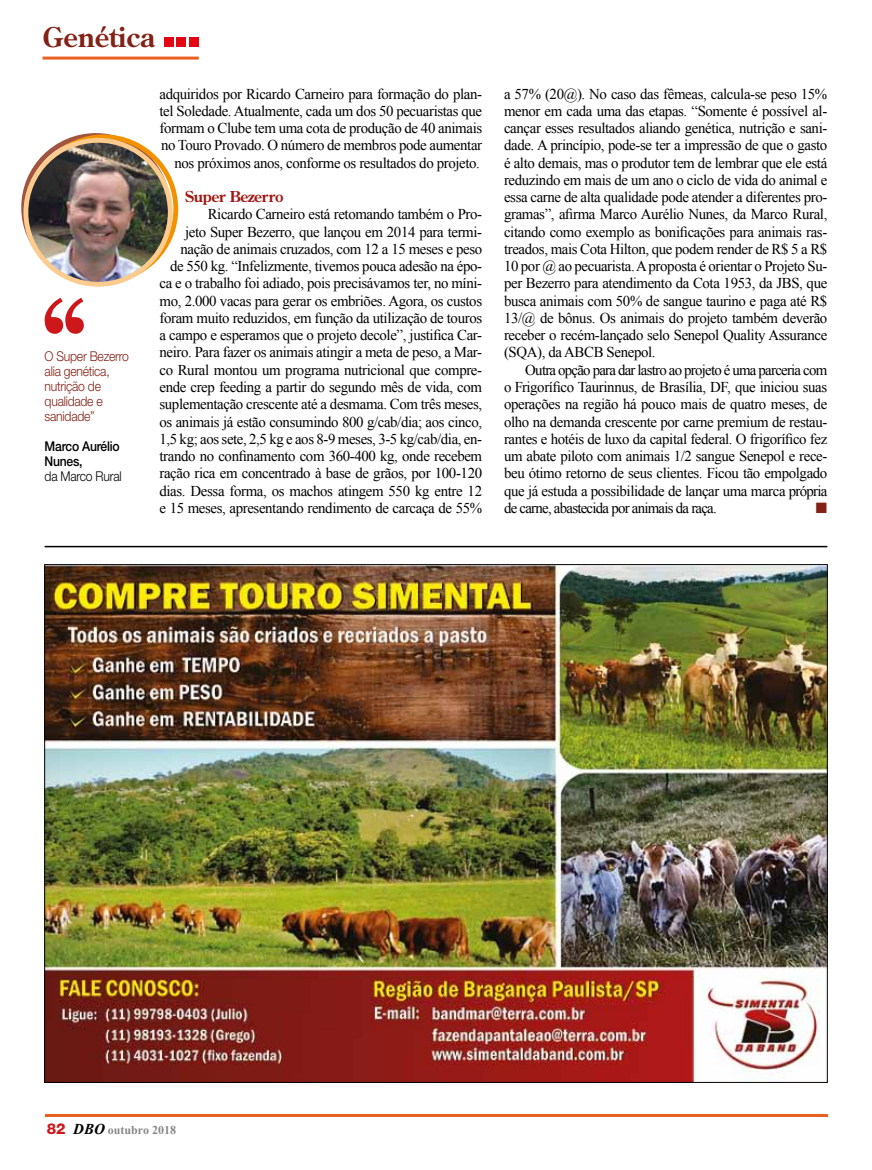
<style>
.page{position:relative;width:872px;height:1170px;background:#fff}
.page>*{position:absolute;margin:0;border:0;box-sizing:border-box;transform-origin:0 0}
.t1{font:700 27px "Century Old Style Std";color:#822116}
.t2{font:15px/17.2px "Times New Roman";letter-spacing:-.025em;color:#000;text-align:right}
.t3{font:700 15px "Century Old Style Std";letter-spacing:-.025em;color:#a01713}
.t4{font:15px "Zapf Dingbats ITC";color:#822116}
.t5{font:300 13.5px/15px "Helvetica Neue LT Std";letter-spacing:-.02em;color:#822116;scale:.9 1}
.t6{font:500 13.5px/15px "Helvetica Neue LT Std";letter-spacing:-.02em;color:#000;scale:.9 1}
.t7{font:300 13.5px "Helvetica Neue LT Std";letter-spacing:-.02em;color:#000;scale:.9 1}
.t8{font:700 12px "Times New Roman";color:#878787}
.s1{font-family:"Helvetica Neue LT Std";font-weight:800;font-size:15px;color:#cd171a}
.s2{font-style:italic;font-size:15px;color:#000}
</style>
<div class="page">
<hr style="left:45px;top:1114px;width:782px;height:2px;background:#eb6021">
<hr style="left:43px;top:57px;width:156px;height:3px;background:#eb6021">
<div style="left:164px;top:37px;width:9px;height:10px;background:#e30613"></div>
<div style="left:176px;top:37px;width:10px;height:10px;background:#e30613"></div>
<div style="left:189px;top:37px;width:10px;height:10px;background:#e30613"></div>
<img style="left:46px;top:566px;width:779px;height:514px">
<hr style="left:45px;top:546px;width:782px;height:1px;background:#000">
<svg style="left:21px;top:133px;width:158px;height:154px"></svg>
<img style="left:26px;top:140px;width:144px;height:144px;border-radius:72px">
<div style="left:23px;top:138px;width:150px;height:149px;border:5px solid #fccb8e;border-radius:50%"></div>
<svg style="left:45px;top:298px;width:39px;height:36px"></svg>
<h1 class="t1" style="left:43px;top:19px;width:114px">Genética</h1>
<p class="t5" style="left:45px;top:348px;width:95px">O Super Bezerro alia genética, nutrição de qualidade e sanidade”</p>
<p class="t6" style="left:45px;top:438px;width:85px">Marco Aurélio<br>Nunes,</p>
<p class="t7" style="left:45px;top:467px;width:87px">da Marco Rural</p>
<p class="t2" style="left:159px;top:85px;width:324px">adquiridos por Ricardo Carneiro para formação do plan&shy;tel Soledade. Atualmente, cada um dos 50 pecuaristas que formam o Clube tem uma cota de produção de 40 animais no Touro Provado. O número de membros pode aumentar nos próximos anos, conforme os resultados do projeto.</p>
<p class="t3" style="left:185px;top:187px;width:100px">Super Bezerro</p>
<p class="t2" style="left:159px;top:205px;width:324px">Ricardo Carneiro está retomando também o Pro-<br>jeto Super Bezerro, que lançou em 2014 para termi&shy;nação de animais cruzados, com 12 a 15 meses e peso<br>de 550 kg. “Infelizmente, tivemos pouca adesão na épo&shy;ca e o trabalho foi adiado, pois precisávamos ter, no míni&shy;mo, 2.000 vacas para gerar os embriões. Agora, os custos foram muito reduzidos, em função da utilização de touros a campo e esperamos que o projeto decole”, justifica Car&shy;neiro. Para fazer os animais atingir a meta de peso, a Mar&shy;co Rural montou um programa nutricional que compre&shy;ende crep feeding a partir do segundo mês de vida, com suplementação crescente até a desmama. Com três meses, os animais já estão consumindo 800 g/cab/dia; aos cinco, 1,5 kg; aos sete, 2,5 kg e aos 8-9 meses, 3-5 kg/cab/dia, en&shy;trando no confinamento com 360-400 kg, onde recebem ração rica em concentrado à base de grãos, por 100-120 dias. Dessa forma, os machos atingem 550 kg entre 12 e 15 meses, apresentando rendimento de carcaça de 55%</p>
<p class="t2" style="left:504px;top:85px;width:325px;text-align:justify">a 57% (20@). No caso das fêmeas, calcula-se peso 15% menor em cada uma das etapas. “Somente é possível al&shy;cançar esses resultados aliando genética, nutrição e sani&shy;dade. A princípio, pode-se ter a impressão de que o gasto é alto demais, mas o produtor tem de lembrar que ele está reduzindo em mais de um ano o ciclo de vida do animal e essa carne de alta qualidade pode atender a diferentes pro&shy;gramas”, afirma Marco Aurélio Nunes, da Marco Rural, citando como exemplo as bonificações para animais ras&shy;treados, mais Cota Hilton, que podem render de R$ 5 a R$ 10 por @ ao pecuarista. A proposta é orientar o Projeto Su&shy;per Bezerro para atendimento da Cota 1953, da JBS, que busca animais com 50% de sangue taurino e paga até R$ 13/@ de bônus. Os animais do projeto também deverão receber o recém-lançado selo Senepol Quality Assurance (SQA), da ABCB Senepol.</p>
<p class="t2" style="left:504px;top:361px;width:325px;text-align:justify;text-indent:21px">Outra opção para dar lastro ao projeto é uma parceria com o Frigorífico Taurinnus, de Brasília, DF, que iniciou suas operações na região há pouco mais de quatro meses, de olho na demanda crescente por carne premium de restau&shy;rantes e hotéis de luxo da capital federal. O frigorífico fez um abate piloto com animais 1/2 sangue Senepol e rece&shy;beu ótimo retorno de seus clientes. Ficou tão empolgado que já estuda a possibilidade de lançar uma marca própria de carne, abastecida por animais da raça.</p>
<p class="t4" style="left:815px;top:500px;width:13px">■</p>
<p class="t8" style="left:47px;top:1121px;width:131px"><span class="s1">82</span> <span class="s2">DBO</span> outubro 2018</p>
</div>
